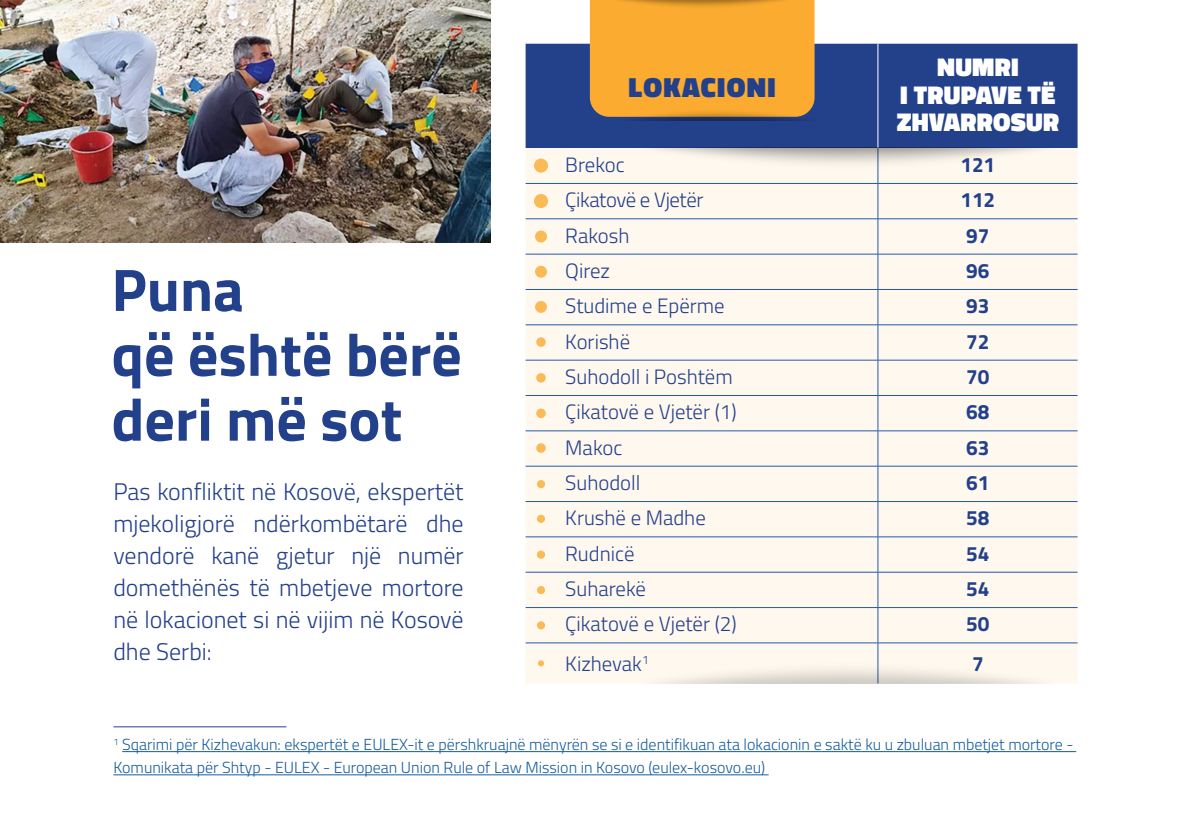
<style>
.page{position:relative;width:1191px;height:840px;background:#fff}
.page>*{position:absolute;margin:0;border:0;box-sizing:border-box;transform-origin:0 0}
.t1{font:700 60px/64.8px "Titillium Web";color:#23408b}
.t2{font:900 28px "Titillium Web";letter-spacing:.05em;color:#23408b}
.t3{font:900 26px/27.4px "Titillium Web";letter-spacing:.01em;color:#fff;text-align:center}
.t4{font:300 24px/32px "Titillium Web";color:#23408b;text-align:justify}
.t5{font:300 20.8px "Titillium Web";color:#23408b}
.t6{font:700 20.8px "Titillium Web";color:#23408b}
.t7{font:300 20.8px "Titillium Web";letter-spacing:-.02em;color:#23408b}
.t8{font:300 16px/23.2px "Titillium Web";color:#175d9e}
</style>
<div class="page">
<img style="left:0;top:0;width:490px;height:243px">
<hr style="left:113px;top:726px;width:173px;height:1px;background:#253f8e">
<hr style="left:122px;top:750px;width:954px;height:1px;background:#175d9e">
<hr style="left:113px;top:774px;width:655px;height:1px;background:#175d9e">
<div style="left:525px;top:44px;width:552px;height:104px;background:#23408b"></div>
<div style="left:525px;top:148px;width:552px;height:535px;background:#fef8ee"></div>
<hr style="left:877px;top:44px;width:1px;height:104px;background:#fff">
<hr style="left:877px;top:148px;width:1px;height:35px;background:#235aa7">
<hr style="left:525px;top:183px;width:353px;height:1px;background:#235aa7">
<hr style="left:878px;top:183px;width:199px;height:1px;background:#235aa7">
<hr style="left:877px;top:183px;width:1px;height:35px;background:#235aa7">
<hr style="left:525px;top:218px;width:353px;height:1px;background:#235aa7">
<hr style="left:878px;top:218px;width:199px;height:1px;background:#235aa7">
<hr style="left:877px;top:219px;width:1px;height:35px;background:#235aa7">
<hr style="left:525px;top:254px;width:353px;height:1px;background:#235aa7">
<hr style="left:878px;top:254px;width:199px;height:1px;background:#235aa7">
<hr style="left:877px;top:254px;width:1px;height:35px;background:#235aa7">
<hr style="left:525px;top:289px;width:353px;height:1px;background:#235aa7">
<hr style="left:878px;top:289px;width:199px;height:1px;background:#235aa7">
<hr style="left:877px;top:289px;width:1px;height:35px;background:#235aa7">
<hr style="left:525px;top:324px;width:353px;height:1px;background:#235aa7">
<hr style="left:878px;top:324px;width:199px;height:1px;background:#235aa7">
<hr style="left:877px;top:325px;width:1px;height:35px;background:#235aa7">
<hr style="left:525px;top:359px;width:353px;height:1px;background:#235aa7">
<hr style="left:878px;top:359px;width:199px;height:1px;background:#235aa7">
<hr style="left:877px;top:360px;width:1px;height:35px;background:#235aa7">
<hr style="left:525px;top:395px;width:353px;height:1px;background:#235aa7">
<hr style="left:878px;top:395px;width:199px;height:1px;background:#235aa7">
<hr style="left:877px;top:395px;width:1px;height:35px;background:#235aa7">
<hr style="left:525px;top:430px;width:353px;height:1px;background:#235aa7">
<hr style="left:878px;top:430px;width:199px;height:1px;background:#235aa7">
<hr style="left:877px;top:431px;width:1px;height:34px;background:#235aa7">
<hr style="left:525px;top:465px;width:353px;height:1px;background:#235aa7">
<hr style="left:878px;top:465px;width:199px;height:1px;background:#235aa7">
<hr style="left:877px;top:466px;width:1px;height:35px;background:#235aa7">
<hr style="left:525px;top:501px;width:353px;height:1px;background:#235aa7">
<hr style="left:878px;top:501px;width:199px;height:1px;background:#235aa7">
<hr style="left:877px;top:501px;width:1px;height:35px;background:#235aa7">
<hr style="left:525px;top:536px;width:353px;height:1px;background:#235aa7">
<hr style="left:878px;top:536px;width:199px;height:1px;background:#235aa7">
<hr style="left:877px;top:536px;width:1px;height:35px;background:#235aa7">
<hr style="left:525px;top:571px;width:353px;height:1px;background:#235aa7">
<hr style="left:878px;top:571px;width:199px;height:1px;background:#235aa7">
<hr style="left:877px;top:572px;width:1px;height:35px;background:#235aa7">
<hr style="left:525px;top:607px;width:353px;height:1px;background:#235aa7">
<hr style="left:878px;top:607px;width:199px;height:1px;background:#235aa7">
<hr style="left:877px;top:607px;width:1px;height:35px;background:#235aa7">
<hr style="left:525px;top:642px;width:353px;height:1px;background:#235aa7">
<hr style="left:878px;top:642px;width:199px;height:1px;background:#235aa7">
<hr style="left:877px;top:642px;width:1px;height:41px;background:#235aa7">
<svg style="left:534px;top:158px;width:14px;height:14px"></svg>
<div style="left:534px;top:194px;width:14px;height:14px;background:#faba56;border-radius:50%"></div>
<svg style="left:535px;top:230px;width:12px;height:12px"></svg>
<svg style="left:535px;top:265px;width:12px;height:12px"></svg>
<svg style="left:535px;top:301px;width:12px;height:12px"></svg>
<svg style="left:536px;top:337px;width:10px;height:10px"></svg>
<svg style="left:536px;top:373px;width:10px;height:9px"></svg>
<svg style="left:536px;top:408px;width:10px;height:10px"></svg>
<div style="left:536px;top:443px;width:10px;height:9px;background:#faba56;border-radius:50%"></div>
<div style="left:537px;top:480px;width:8px;height:8px;background:#faba56;border-radius:50%"></div>
<svg style="left:537px;top:514px;width:8px;height:8px"></svg>
<div style="left:537px;top:550px;width:8px;height:8px;background:#faba56;border-radius:50%"></div>
<svg style="left:537px;top:585px;width:8px;height:8px"></svg>
<div style="left:537px;top:621px;width:8px;height:8px;background:#faba56;border-radius:50%"></div>
<svg style="left:538px;top:660px;width:6px;height:6px"></svg>
<img style="left:620px;top:147px;width:457px;height:30px">
<img style="left:620px;top:653px;width:457px;height:30px">
<div style="left:590px;top:0;width:224px;height:117px;background:#faab30"></div>
<img style="left:610px;top:106px;width:216px;height:14px">
<img style="left:604px;top:0;width:195px;height:13px">
<h1 class="t1" style="left:111px;top:254px;width:352px">Puna<br>që është bërë deri më sot</h1>
<h3 class="t4" style="left:113px;top:474px;width:352px">Pas konfliktit në Kosovë, ekspertët mjekoligjorë ndërkombëtarë dhe vendorë kanë gjetur një numër domethënës të mbetjeve mortore në lokacionet si në vijim në Kosovë dhe Serbi:</h3>
<h2 class="t2" style="left:628px;top:66px;width:149px">LOKACIONI</h2>
<h3 class="t3" style="left:896px;top:53px;width:164px">NUMRI<br>I TRUPAVE TË<br>ZHVARROSUR</h3>
<h3 class="t5" style="left:565px;top:149px;width:61px">Brekoc</h3>
<h3 class="t6" style="left:960px;top:148px;width:36px">121</h3>
<h3 class="t7" style="left:565px;top:185px;width:140px">Çikatovë e Vjetër</h3>
<h3 class="t6" style="left:960px;top:184px;width:36px">112</h3>
<h3 class="t5" style="left:565px;top:220px;width:66px">Rakosh</h3>
<h3 class="t6" style="left:966px;top:219px;width:25px">97</h3>
<h3 class="t5" style="left:565px;top:255px;width:46px">Qirez</h3>
<h3 class="t6" style="left:966px;top:254px;width:25px">96</h3>
<h3 class="t5" style="left:565px;top:291px;width:161px">Studime e Epërme</h3>
<h3 class="t6" style="left:966px;top:290px;width:25px">93</h3>
<h3 class="t5" style="left:565px;top:326px;width:66px">Korishë</h3>
<h3 class="t6" style="left:966px;top:325px;width:25px">72</h3>
<h3 class="t5" style="left:565px;top:361px;width:169px">Suhodoll i Poshtëm</h3>
<h3 class="t6" style="left:966px;top:360px;width:25px">70</h3>
<h3 class="t5" style="left:565px;top:396px;width:173px">Çikatovë e Vjetër (1)</h3>
<h3 class="t6" style="left:966px;top:396px;width:25px">68</h3>
<h3 class="t5" style="left:565px;top:432px;width:59px">Makoc</h3>
<h3 class="t6" style="left:966px;top:431px;width:25px">63</h3>
<h3 class="t5" style="left:565px;top:467px;width:77px">Suhodoll</h3>
<h3 class="t6" style="left:966px;top:466px;width:25px">61</h3>
<h3 class="t5" style="left:565px;top:502px;width:142px">Krushë e Madhe</h3>
<h3 class="t6" style="left:966px;top:502px;width:25px">58</h3>
<h3 class="t5" style="left:565px;top:538px;width:71px">Rudnicë</h3>
<h3 class="t6" style="left:966px;top:537px;width:25px">54</h3>
<h3 class="t5" style="left:565px;top:573px;width:82px">Suharekë</h3>
<h3 class="t6" style="left:966px;top:572px;width:25px">54</h3>
<h3 class="t5" style="left:565px;top:608px;width:173px">Çikatovë e Vjetër (2)</h3>
<h3 class="t6" style="left:966px;top:607px;width:25px">50</h3>
<h3 class="t5" style="left:565px;top:648px;width:85px">Kizhevak<sup>1</sup></h3>
<h3 class="t6" style="left:972px;top:647px;width:13px">7</h3>
<p class="t8" style="left:113px;top:731px;width:961px"><sup>1</sup> Sqarimi për Kizhevakun: ekspertët e EULEX-it e përshkruajnë mënyrën se si e identifikuan ata lokacionin e saktë ku u zbuluan mbetjet mortore -<br>Komunikata për Shtyp - EULEX - European Union Rule of Law Mission in Kosovo (eulex-kosovo.eu)</p>
</div>
